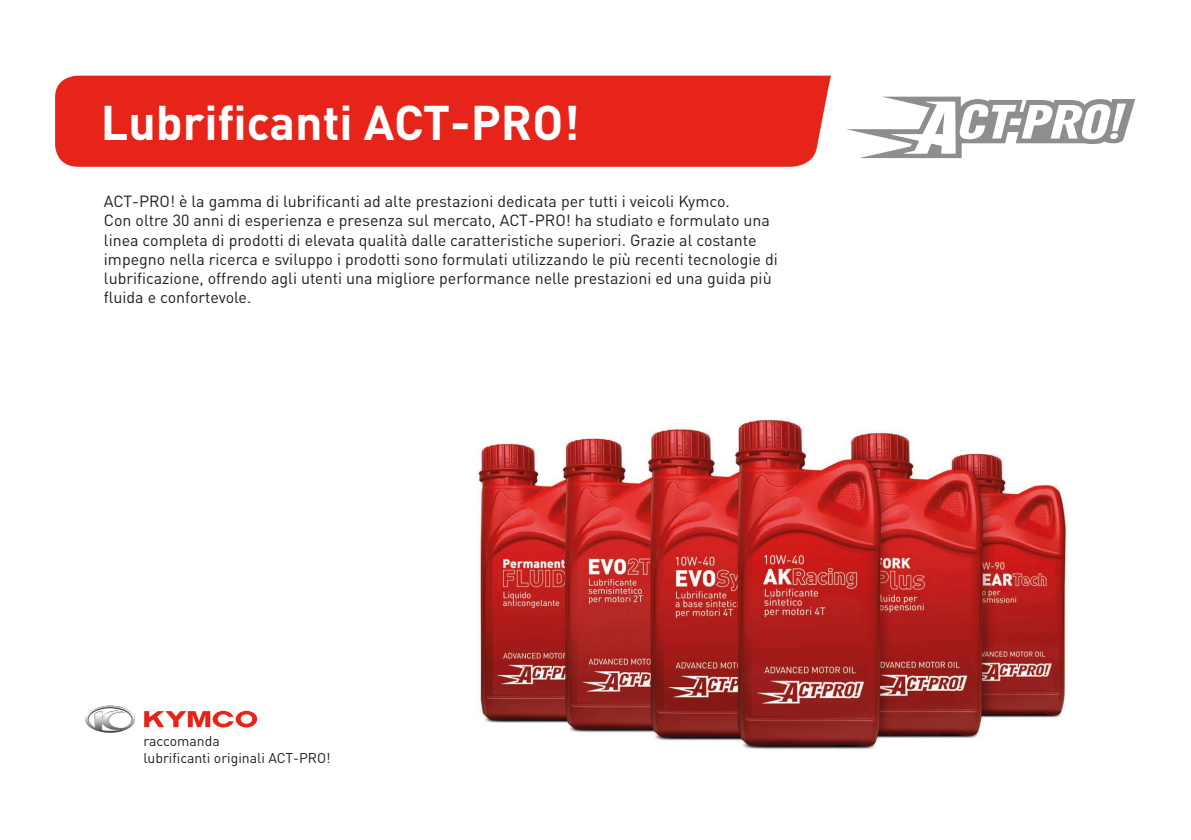
<style>
.page{position:relative;width:1191px;height:840px;background:#fff}
.page>*{position:absolute;margin:0;border:0;box-sizing:border-box;transform-origin:0 0}
.t1{font:700 48px "DIN";color:#fff}
.t2{font:16px/19.2px "DIN";color:#1d1d1b}
.t3{font:14px/16.8px "DIN";color:#1d1d1b}
</style>
<div class="page">
<svg style="left:144px;top:710px;width:113px;height:17px"></svg>
<svg style="left:85px;top:705px;width:51px;height:27px"></svg>
<div style="left:55px;top:76px;width:776px;height:91px;background:#e72419"></div>
<svg style="left:846px;top:97px;width:290px;height:61px"></svg>
<img style="left:476px;top:417px;width:590px;height:332px">
<h1 class="t1" style="left:101px;top:91px;width:481px">Lubrificanti ACT-PRO!</h1>
<p class="t2" style="left:104px;top:191px;width:675px">ACT-PRO! è la gamma di lubrificanti ad alte prestazioni dedicata per tutti i veicoli Kymco.<br>Con oltre 30 anni di esperienza e presenza sul mercato, ACT-PRO! ha studiato e formulato una linea completa di prodotti di elevata qualità dalle caratteristiche superiori. Grazie al costante impegno nella ricerca e sviluppo i prodotti sono formulati utilizzando le più recenti tecnologie di lubrificazione, offrendo agli utenti una migliore performance nelle prestazioni ed una guida più fluida e confortevole.</p>
<p class="t3" style="left:143px;top:732px;width:189px">raccomanda<br>lubrificanti originali ACT-PRO!</p>
</div>
